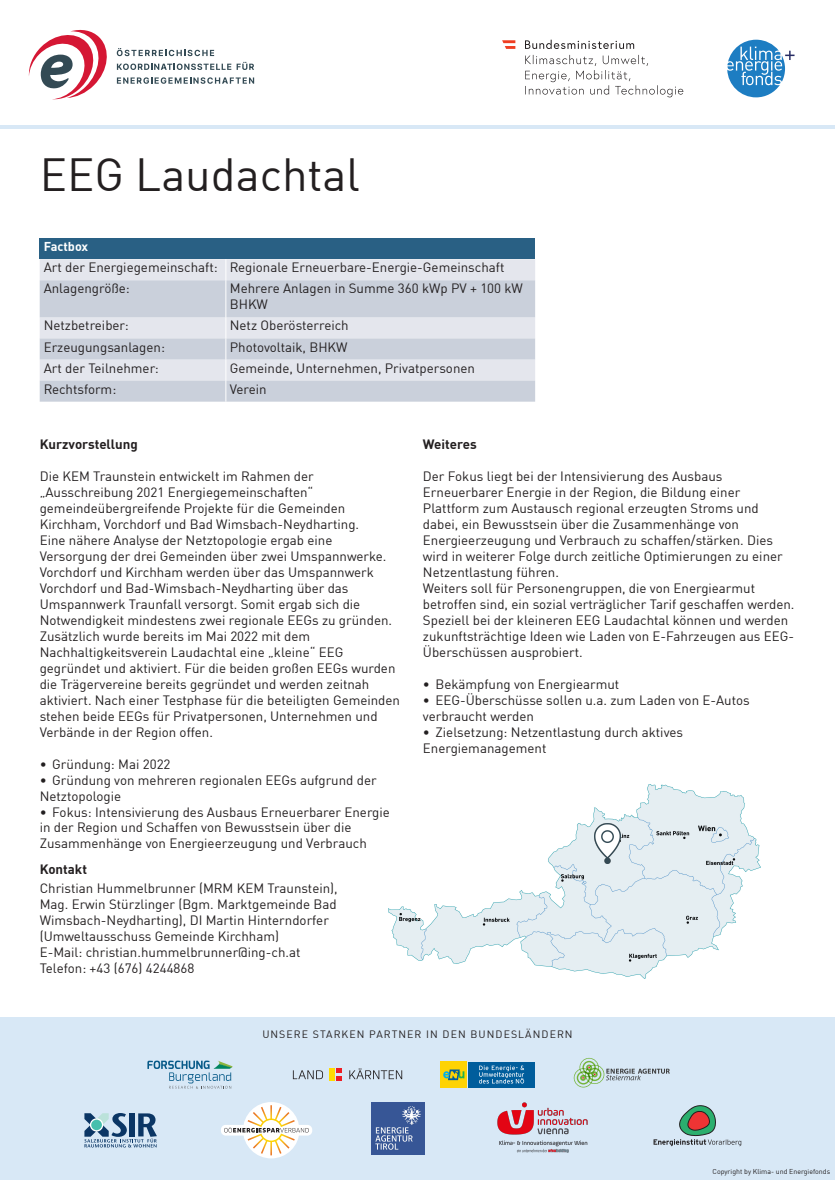
<style>
.page{position:relative;width:835px;height:1180px;background:#fff}
.page>*{position:absolute;margin:0;border:0;box-sizing:border-box;transform-origin:0 0}
.t1{font:45.5px "DIN Offc";color:#231f20}
.t2{font:13.3px/16px "DIN Offc";color:#231f20}
.t3{font:700 13.3px "DIN Offc";color:#231f20}
.t4{font:700 12.6px "DIN Offc";color:#fff}
.t5{font:10.5px "DIN Offc";letter-spacing:.1em;color:#231f20}
.t6{font:7px "DIN Offc";color:#231f20}
</style>
<div class="page">
<hr style="left:0;top:125px;width:834px;height:4px;background:#d8e8f6">
<svg style="left:117px;top:48px;width:97px;height:8px"></svg>
<svg style="left:117px;top:62px;width:137px;height:8px"></svg>
<svg style="left:117px;top:77px;width:137px;height:7px"></svg>
<svg style="left:28px;top:29px;width:79px;height:71px"></svg>
<img style="left:388px;top:784px;width:372px;height:194px">
<div style="left:40px;top:239px;width:495px;height:20px;background:#296084"></div>
<div style="left:40px;top:259px;width:495px;height:21px;background:#e4e6ed"></div>
<svg style="left:40px;top:280px;width:495px;height:122px;background:#d3d8e1"></svg>
<svg style="left:225px;top:259px;width:1px;height:21px"></svg>
<hr style="left:225px;top:280px;width:1px;height:37px;background:#fff">
<svg style="left:225px;top:317px;width:1px;height:85px"></svg>
<div style="left:0;top:1017px;width:834px;height:163px;background:#d8e8f6"></div>
<svg style="left:147px;top:1060px;width:86px;height:28px"></svg>
<svg style="left:84px;top:1113px;width:73px;height:34px"></svg>
<img style="left:371px;top:1102px;width:53px;height:52px">
<svg style="left:573px;top:1058px;width:96px;height:29px"></svg>
<img style="left:497px;top:1102px;width:91px;height:51px">
<div style="left:243px;top:1102px;width:56px;height:56px;background:#fff;border-radius:50%"></div>
<div style="left:221px;top:1125px;width:91px;height:10px;background:#fff;border-radius:5px"></div>
<svg style="left:224px;top:1105px;width:85px;height:50px"></svg>
<svg style="left:653px;top:1105px;width:88px;height:41px"></svg>
<svg style="left:293px;top:1068px;width:109px;height:13px"></svg>
<div style="left:329px;top:1068px;width:5px;height:13px;background:#ffdc01"></div>
<div style="left:468px;top:1061px;width:67px;height:26px;background:#005d9c"></div>
<svg style="left:479px;top:1065px;width:45px;height:18px"></svg>
<div style="left:440px;top:1061px;width:27px;height:26px;background:#fed304"></div>
<svg style="left:443px;top:1069px;width:21px;height:11px"></svg>
<svg style="left:525px;top:55px;width:158px;height:42px"></svg>
<svg style="left:525px;top:40px;width:109px;height:9px"></svg>
<svg style="left:502px;top:40px;width:13px;height:9px"></svg>
<svg style="left:727px;top:40px;width:67px;height:57px"></svg>
<img style="left:594px;top:823px;width:26px;height:40px">
<p class="t1" style="left:40px;top:147px;width:321px">EEG Laudachtal</p>
<p class="t4" style="left:44px;top:238px;width:46px">Factbox</p>
<p class="t2" style="left:44px;top:259px;width:175px">Art der Energiegemeinschaft:</p>
<p class="t2" style="left:230px;top:259px;width:276px">Regionale Erneuerbare-Energie-Gemeinschaft</p>
<p class="t2" style="left:44px;top:280px;width:88px">Anlagengröße:</p>
<p class="t2" style="left:230px;top:280px;width:294px">Mehrere Anlagen in Summe 360 kWp PV + 100 kW<br>BHKW</p>
<p class="t2" style="left:44px;top:317px;width:86px">Netzbetreiber:</p>
<p class="t2" style="left:230px;top:317px;width:120px">Netz Oberösterreich</p>
<p class="t2" style="left:44px;top:338px;width:123px">Erzeugungsanlagen:</p>
<p class="t2" style="left:230px;top:338px;width:119px">Photovoltaik, BHKW</p>
<p class="t2" style="left:44px;top:360px;width:116px">Art der Teilnehmer:</p>
<p class="t2" style="left:230px;top:360px;width:246px">Gemeinde, Unternehmen, Privatpersonen</p>
<p class="t2" style="left:44px;top:381px;width:74px">Rechtsform:</p>
<p class="t2" style="left:230px;top:381px;width:38px">Verein</p>
<p class="t3" style="left:40px;top:436px;width:100px">Kurzvorstellung</p>
<p class="t2" style="left:40px;top:468px;width:321px">Die KEM Traunstein entwickelt im Rahmen der „Ausschreibung 2021 Energiegemeinschaften“ gemeindeübergreifende Projekte für die Gemeinden Kirchham, Vorchdorf und Bad Wimsbach-Neydharting.</p>
<p class="t2" style="left:40px;top:532px;width:348px">Eine nähere Analyse der Netztopologie ergab eine<br>Versorgung der drei Gemeinden über zwei Umspannwerke.</p>
<p class="t2" style="left:40px;top:564px;width:354px">Vorchdorf und Kirchham werden über das Umspannwerk Vorchdorf und Bad-Wimsbach-Neydharting über das Umspannwerk Traunfall versorgt. Somit ergab sich die Notwendigkeit mindestens zwei regionale EEGs zu gründen.</p>
<p class="t2" style="left:40px;top:628px;width:362px">Zusätzlich wurde bereits im Mai 2022 mit dem Nachhaltigkeitsverein Laudachtal eine „kleine“ EEG gegründet und aktiviert. Für die beiden großen EEGs wurden die Trägervereine bereits gegründet und werden zeitnah aktiviert. Nach einer Testphase für die beteiligten Gemeinden stehen beide EEGs für Privatpersonen, Unternehmen und Verbände in der Region offen.</p>
<p class="t2" style="left:40px;top:755px;width:132px">• Gründung: Mai 2022</p>
<p class="t2" style="left:40px;top:771px;width:338px">• Gründung von mehreren regionalen EEGs aufgrund der<br>Netztopologie</p>
<p class="t2" style="left:40px;top:803px;width:351px">• Fokus: Intensivierung des Ausbaus Erneuerbarer Energie in der Region und Schaffen von Bewusstsein über die<br>Zusammenhänge von Energieerzeugung und Verbrauch</p>
<p class="t3" style="left:40px;top:860px;width:49px">Kontakt</p>
<p class="t2" style="left:40px;top:880px;width:299px">Christian Hummelbrunner (MRM KEM Traunstein), Mag. Erwin Stürzlinger (Bgm. Marktgemeinde Bad Wimsbach-Neydharting), DI Martin Hinterndorfer (Umweltausschuss Gemeinde Kirchham)</p>
<p class="t2" style="left:40px;top:944px;width:262px">E-Mail: christian.hummelbrunner@ing-ch.at</p>
<p class="t2" style="left:40px;top:960px;width:156px">Telefon: +43 (676) 4244868</p>
<p class="t3" style="left:423px;top:436px;width:55px">Weiteres</p>
<p class="t2" style="left:423px;top:468px;width:361px">Der Fokus liegt bei der Intensivierung des Ausbaus Erneuerbarer Energie in der Region, die Bildung einer Plattform zum Austausch regional erzeugten Stroms und dabei, ein Bewusstsein über die Zusammenhänge von Energieerzeugung und Verbrauch zu schaffen/stärken. Dies wird in weiterer Folge durch zeitliche Optimierungen zu einer Netzentlastung führen.</p>
<p class="t2" style="left:423px;top:580px;width:373px">Weiters soll für Personengruppen, die von Energiearmut betroffen sind, ein sozial verträglicher Tarif geschaffen werden.<br>Speziell bei der kleineren EEG Laudachtal können und werden zukunftsträchtige Ideen wie Laden von E-Fahrzeugen aus EEG-Überschüssen ausprobiert.</p>
<p class="t2" style="left:423px;top:676px;width:198px">• Bekämpfung von Energiearmut</p>
<p class="t2" style="left:423px;top:692px;width:328px">• EEG-Überschüsse sollen u.a. zum Laden von E-Autos verbraucht werden</p>
<p class="t2" style="left:423px;top:723px;width:261px">• Zielsetzung: Netzentlastung durch aktives<br>Energiemanagement</p>
<p class="t5" style="left:262px;top:1027px;width:312px">UNSERE STARKEN PARTNER IN DEN BUNDESLÄNDERN</p>
<p class="t6" style="left:712px;top:1166px;width:119px">Copyright by Klima- und Energiefonds</p>
</div>
